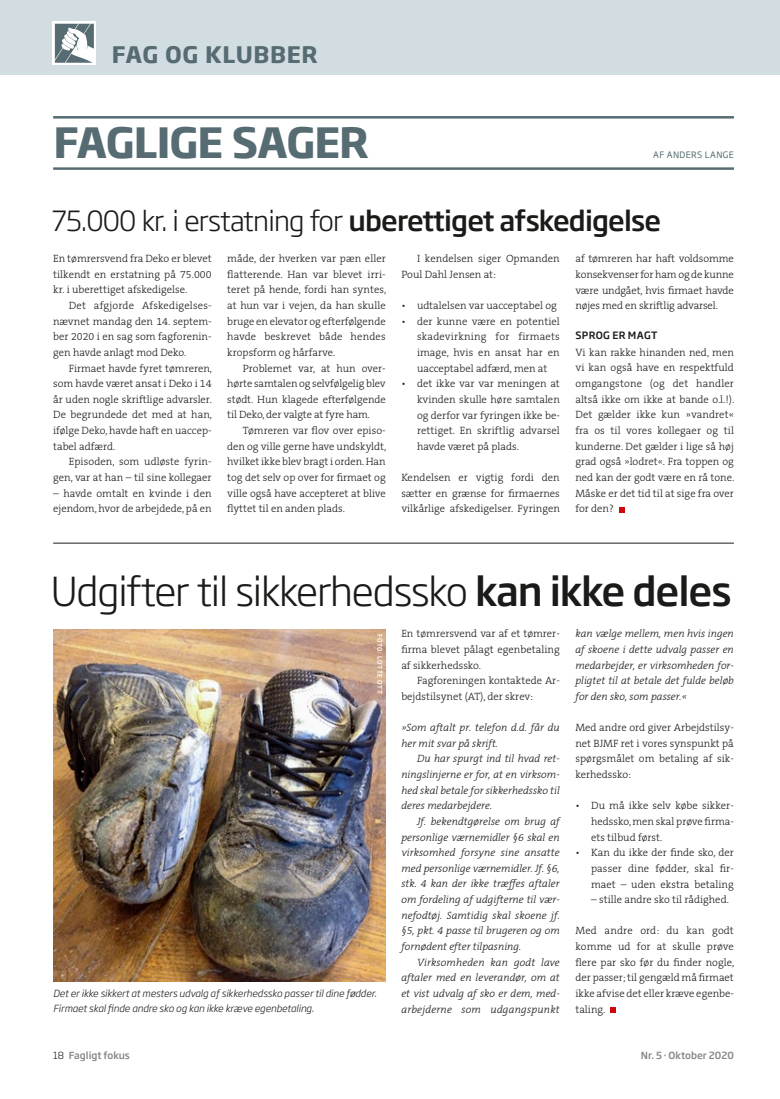
<style>
.page{position:relative;width:780px;height:1099px;background:#fff}
.page>*{position:absolute;margin:0;border:0;box-sizing:border-box;transform-origin:0 0}
.t1{font:700 41.25px "Soho Gothic Pro";letter-spacing:-.025em;color:#566c72}
.t2{font:300 39.38px "Soho Gothic Pro";letter-spacing:-.03em;color:#1a1a18}
.t3{font:300 27.5px "Soho Gothic Pro";letter-spacing:-.03em;color:#1a1a18}
.t4{font:700 22.5px "Soho Gothic Pro";letter-spacing:.025em;color:#566c72}
.t5{font:300 10.62px/15.6px "The Serif B W3";color:#1a1a18;text-align:justify}
.t6{font:italic 300 10.62px/15.6px "The Serif B W3";color:#1a1a18;text-align:justify}
.t7{font:500 10px "Soho Gothic Pro";letter-spacing:.025em;color:#1a1a18}
.t8{font:italic 300 9.75px/15.6px "Soho Gothic Pro";color:#1a1a18}
.t9{font:500 9.75px "Soho Gothic Pro";color:#878786}
.t10{font:8.75px "Soho Gothic Pro";letter-spacing:.045em;color:#566c72}
.t11{font:500 6.25px "Soho Gothic Pro";letter-spacing:.085em;color:#fff}
.s1{font-weight:500}
.s2{font-weight:300;color:#1a1a18}
</style>
<div class="page">
<div style="left:0;top:0;width:780px;height:74px;background:#d2dde1"></div>
<svg style="left:53px;top:22px;width:43px;height:43px"></svg>
<svg style="left:55px;top:24px;width:39px;height:39px;background:#9ca9ad"></svg>
<hr style="left:53px;top:167px;width:680px;height:3px;background:#566c72">
<hr style="left:53px;top:116px;width:680px;height:3px;background:#566c72">
<svg style="left:619px;top:507px;width:5px;height:5px"></svg>
<svg style="left:610px;top:1007px;width:5px;height:5px"></svg>
<hr style="left:53px;top:543px;width:680px;height:1px;background:#1a1a18">
<img style="left:53px;top:630px;width:332px;height:351px">
<h3 class="t4" style="left:112px;top:36px;width:207px">FAG OG KLUBBER</h3>
<h1 class="t1" style="left:53px;top:110px;width:317px">FAGLIGE SAGER</h1>
<p class="t10" style="left:653px;top:148px;width:82px">AF ANDERS LANGE</p>
<h3 class="t3" style="left:51px;top:199px;width:611px">75.000 kr. i erstatning for <span class="s1">uberettiget afskedigelse</span></h3>
<p class="t5" style="left:53px;top:251px;width:160px">En tømrersvend fra Deko er blevet tilkendt en erstatning på 75.000 kr. i uberettiget afskedigelse.</p>
<p class="t5" style="left:53px;top:297px;width:160px;text-indent:16px">Det afgjorde Afskedigelses&shy;nævnet mandag den 14. septem&shy;ber 2020 i en sag som fagforenin&shy;gen havde anlagt mod Deko.</p>
<p class="t5" style="left:53px;top:360px;width:160px;text-indent:16px">Firmaet havde fyret tømreren, som havde været ansat i Deko i 14 år uden nogle skriftlige advarsler.<br>De begrundede det med at han, ifølge Deko, havde haft en uaccep&shy;tabel adfærd.</p>
<p class="t5" style="left:53px;top:454px;width:160px;text-align:right">Episoden, som udløste fyrin&shy;gen, var at han – til sine kollegaer</p>
<p class="t5" style="left:53px;top:485px;width:160px">– havde omtalt en kvinde i den ejendom, hvor de arbejdede, på en</p>
<p class="t5" style="left:227px;top:251px;width:160px">måde, der hverken var pæn eller flatterende. Han var blevet irri&shy;teret på hende, fordi han syntes, at hun var i vejen, da han skulle bruge en elevator og efterfølgende havde beskrevet både hendes kropsform og hårfarve.</p>
<p class="t5" style="left:227px;top:360px;width:160px;text-indent:16px">Problemet var, at hun over&shy;hørte samtalen og selvfølgelig blev stødt. Hun klagede efterfølgende til Deko, der valgte at fyre ham.</p>
<p class="t5" style="left:227px;top:423px;width:160px;text-indent:16px">Tømreren var flov over episo&shy;den og ville gerne have undskyldt, hvilket ikke blev bragt i orden. Han tog det selv op over for firmaet og ville også have accepteret at blive flyttet til en anden plads.</p>
<p class="t5" style="left:401px;top:251px;width:160px;text-indent:16px">I kendelsen siger Opmanden<br>Poul Dahl Jensen at:</p>
<p class="t5" style="left:401px;top:298px;width:157px">• udtalelsen var uacceptabel og</p>
<p class="t5" style="left:417px;top:313px;width:144px;text-indent:-16px">• der kunne være en potentiel skadevirkning for firmaets image, hvis en ansat har en uacceptabel adfærd, men at</p>
<p class="t5" style="left:417px;top:376px;width:144px;text-indent:-16px">• det ikke var var meningen at kvinden skulle høre samtalen og derfor var fyringen ikke be&shy;rettiget. En skriftlig advarsel havde været på plads.</p>
<p class="t5" style="left:401px;top:470px;width:160px">Kendelsen er vigtig fordi den sætter en grænse for firmaernes vilkårlige afskedigelser. Fyringen</p>
<p class="t5" style="left:575px;top:251px;width:160px">af tømreren har haft voldsomme konsekvenser for ham og de kunne være undgået, hvis firmaet havde nøjes med en skriftlig advarsel.</p>
<p class="t7" style="left:575px;top:327px;width:83px">SPROG ER MAGT</p>
<p class="t5" style="left:575px;top:344px;width:160px">Vi kan rakke hinanden ned, men vi kan også have en respektfuld omgangstone (og det handler altså ikke om ikke at bande o.l.!).<br>Det gælder ikke kun »vandret« fra os til vores kollegaer og til kunderne. Det gælder i lige så høj grad også »lodret«. Fra toppen og ned kan der godt være en rå tone.<br>Måske er det tid til at sige fra over for den?</p>
<h2 class="t2" style="left:51px;top:560px;width:682px">Udgifter til sikkerhedssko <span class="s1">kan ikke deles</span></h2>
<p class="t5" style="left:401px;top:626px;width:160px">En tømrersvend var af et tømrer&shy;firma blevet pålagt egenbetaling af sikkerhedssko.</p>
<p class="t5" style="left:401px;top:672px;width:160px;text-indent:16px">Fagforeningen kontaktede Ar&shy;bejdstilsynet (AT), der skrev:</p>
<p class="t6" style="left:401px;top:719px;width:160px">»Som aftalt pr. telefon d.d. får du her mit svar på skrift.</p>
<p class="t6" style="left:401px;top:751px;width:160px;text-indent:16px">Du har spurgt ind til hvad ret&shy;ningslinjerne er for, at en virksom&shy;hed skal betale for sikkerhedssko til deres medarbejdere.</p>
<p class="t6" style="left:401px;top:813px;width:160px;text-indent:16px">Jf. bekendtgørelse om brug af personlige værnemidler §6 skal en virksomhed forsyne sine ansatte med personlige værnemidler. Jf. §6, stk. 4 kan der ikke træffes aftaler om fordeling af udgifterne til vær&shy;nefodtøj. Samtidig skal skoene jf. §5, pkt. 4 passe til brugeren og om fornødent efter tilpasning.</p>
<p class="t6" style="left:401px;top:954px;width:160px;text-indent:16px">Virksomheden kan godt lave aftaler med en leverandør, om at et vist udvalg af sko er dem, med&shy;arbejderne som udgangspunkt</p>
<p class="t6" style="left:575px;top:626px;width:160px">kan vælge mellem, men hvis ingen af skoene i dette udvalg passer en medarbejder, er virksomheden for&shy;pligtet til at betale det fulde beløb for den sko, som passer.«</p>
<p class="t5" style="left:575px;top:719px;width:160px">Med andre ord giver Arbejdstilsy&shy;net BJMF ret i vores synspunkt på spørgsmålet om betaling af sik&shy;kerhedssko:</p>
<p class="t5" style="left:591px;top:798px;width:144px;text-indent:-16px">• Du må ikke selv købe sikker&shy;hedssko, men skal prøve firma&shy;ets tilbud først.</p>
<p class="t5" style="left:591px;top:844px;width:144px;text-indent:-16px">• Kan du ikke der finde sko, der passer dine fødder, skal fir&shy;maet – uden ekstra betaling</p>
<p class="t5" style="left:591px;top:891px;width:139px">– stille andre sko til rådighed.</p>
<p class="t5" style="left:575px;top:923px;width:160px">Med andre ord: du kan godt komme ud for at skulle prøve flere par sko før du finder nogle, der passer; til gengæld må firmaet ikke afvise det eller kræve egenbe&shy;taling.</p>
<p class="t11" style="left:385px;top:633px;width:62px;rotate:90deg">FOTO: LOTTE OTT</p>
<p class="t8" style="left:53px;top:984px;width:325px">Det er ikke sikkert at mesters udvalg af sikkerhedssko passer til dine fødder.<br>Firmaet skal finde andre sko og kan ikke kræve egenbetaling.</p>
<p class="t9" style="left:53px;top:1048px;width:78px"><span class="s2">18</span> Fagligt fokus</p>
<p class="t9" style="left:641px;top:1048px;width:94px">Nr. 5 · Oktober 2020</p>
</div>
